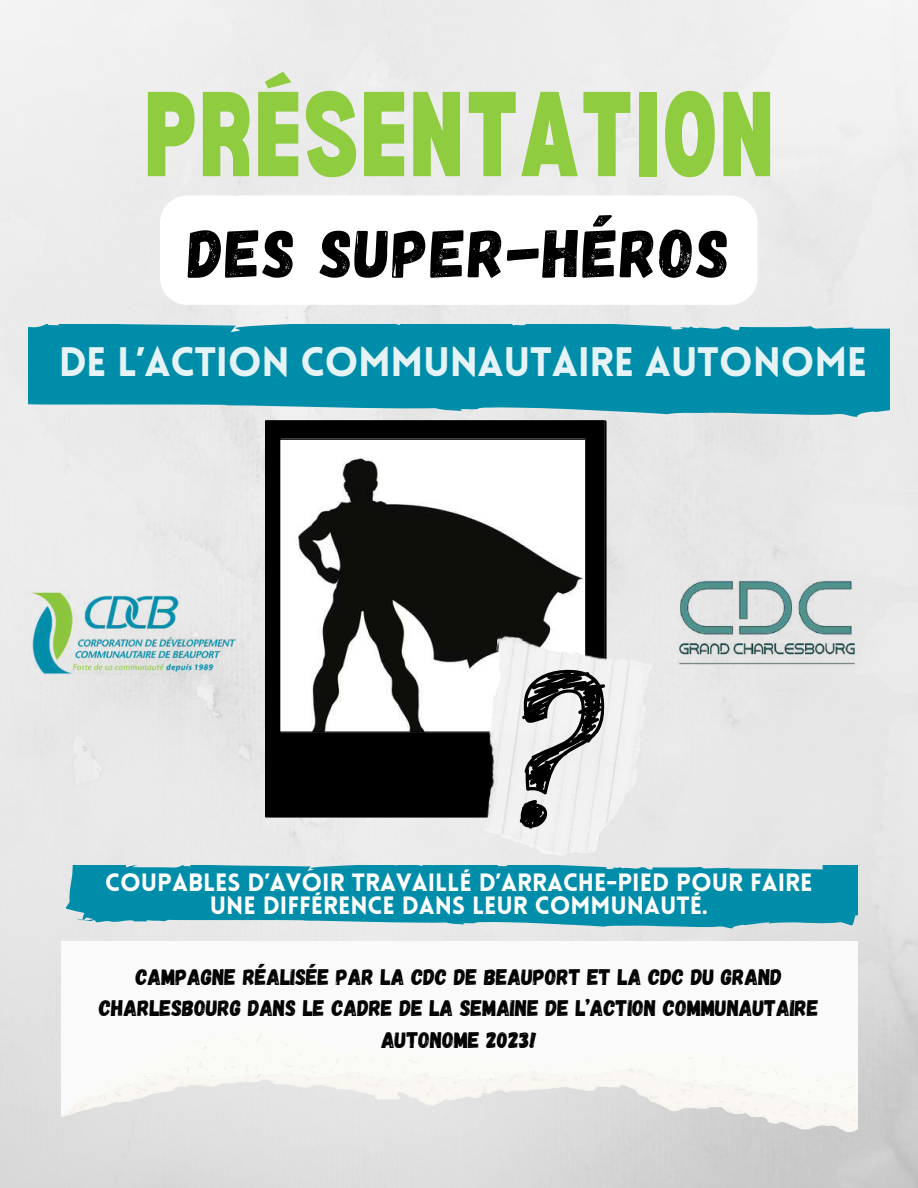
<style>
.page{position:relative;width:918px;height:1188px;background:#fff}
.page>*{position:absolute;margin:0;border:0;box-sizing:border-box;transform-origin:0 0}
.t1{font:900 condensed 118.05px "Bernoru";letter-spacing:.01em;color:#90cc40}
.t2{font:68.25px "Gagalin";letter-spacing:.03em;color:#000}
.t3{font:900 40.35px "Lovelo";letter-spacing:-.01em;color:#fff}
.t4{font:900 24.45px/23.2px "Lovelo";color:#fff;text-align:center}
.t5{font:22.5px/31.5px "Gagalin";color:#000;text-align:center}
</style>
<div class="page">
<img style="left:0;top:0;width:918px;height:1188px">
<svg style="left:29px;top:325px;width:860px;height:92px;background:#1695af"></svg>
<svg style="left:61px;top:866px;width:796px;height:62px;background:#1996af"></svg>
<svg style="left:265px;top:420px;width:342px;height:397px"></svg>
<img style="left:469px;top:635px;width:185px;height:230px">
<svg style="left:515px;top:667px;width:92px;height:166px"></svg>
<img style="left:29px;top:590px;width:210px;height:87px">
<img style="left:671px;top:578px;width:199px;height:88px">
<img style="left:62px;top:941px;width:795px;height:204px">
<div style="left:160px;top:195px;width:598px;height:110px;background:#fff;border-radius:27px"></div>
<h1 class="t1" style="left:144px;top:67px;width:632px">PRÉSENTATION</h1>
<h2 class="t2" style="left:188px;top:209px;width:543px">DES SUPER-HÉROS</h2>
<h3 class="t3" style="left:58px;top:346px;width:810px">DE L’ACTION COMMUNAUTAIRE AUTONOME</h3>
<p class="t4" style="left:105px;top:873px;width:709px">COUPABLES D’AVOIR TRAVAILLÉ D’ARRACHE-PIED POUR FAIRE<br>UNE DIFFÉRENCE DANS LEUR COMMUNAUTÉ.</p>
<p class="t5" style="left:99px;top:960px;width:721px">CAMPAGNE RÉALISÉE PAR LA CDC DE BEAUPORT ET LA CDC DU GRAND<br>CHARLESBOURG DANS LE CADRE DE LA SEMAINE DE L’ACTION COMMUNAUTAIRE<br>AUTONOME 2023!</p>
</div>
